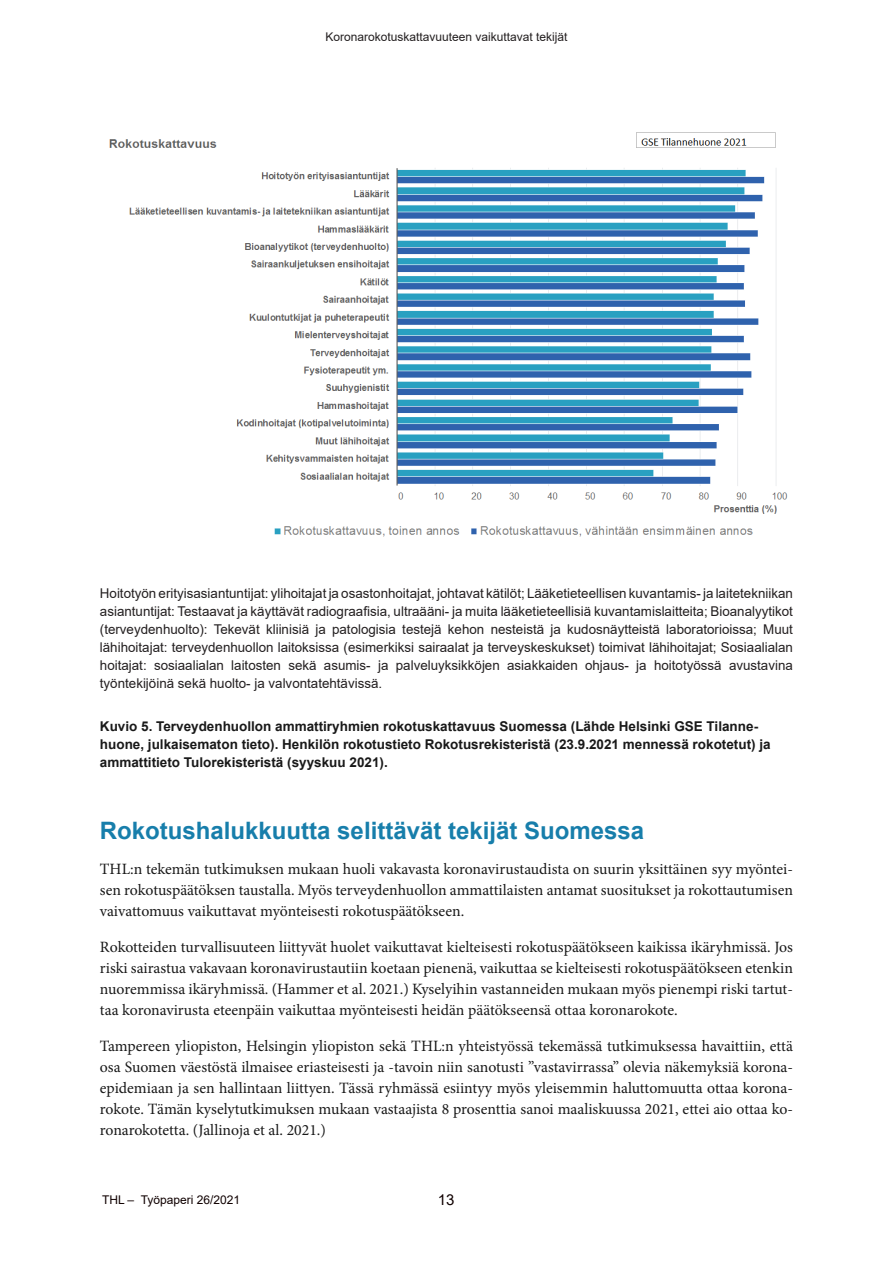
<style>
.page{position:relative;width:893px;height:1263px;background:#fff}
.page>*{position:absolute;margin:0;border:0;box-sizing:border-box;transform-origin:0 0}
.Otsikko_1{font:700 24px "Arial";color:#177eab}
.Ensimmäinen_kappale{font:15.75px/21px "Minion Pro";letter-spacing:-.005em;color:#191919;text-align:justify}
.t1{font:15px "Arial";color:#100000}
.Taulukon_alle{font:13.5px/18px "Arial";color:#231f20;text-align:justify}
.Kuvan_taulukon_nimi{font:700 13.5px/18px "Arial";color:#191919}
.t2{font:12px "Arial";color:#231f20}
.t3{font:12px "Arial";color:#100000}
.s1{font-family:"Arial MT2"}
</style>
<div class="page">
<img style="left:109px;top:132px;width:679px;height:405px">
<p class="t2" style="left:325px;top:28px;width:244px">Koronarokotuskattavuuteen vaikuttavat tekijät</p>
<p class="Taulukon_alle" style="left:100px;top:584px;width:694px">Hoitotyön erityisasiantuntijat: ylihoitajat ja osastonhoitajat, johtavat kätilöt; Lääketieteellisen kuvantamis- ja laitetekniikan <span class="s1">asiantuntijat: Testaavat ja käyttävät radiograafisia, ultraääni- ja muita lääketieteellisiä kuvantamislaitteita; Bioanalyytikot </span>(terveydenhuolto): Tekevät kliinisiä ja patologisia testejä kehon nesteistä ja kudosnäytteistä laboratorioissa; Muut lähihoitajat: terveydenhuollon laitoksissa (esimerkiksi sairaalat ja terveyskeskukset) toimivat lähihoitajat; Sosiaalialan hoitajat: sosiaalialan laitosten sekä asumis- ja palveluyksikköjen asiakkaiden ohjaus- ja hoitotyössä avustavina työntekijöinä sekä huolto- ja valvontatehtävissä.</p>
<p class="Kuvan_taulukon_nimi" style="left:100px;top:718px;width:672px">Kuvio 5. Terveydenhuollon ammattiryhmien rokotuskattavuus Suomessa (Lähde Helsinki GSE Tilanne&shy;huone, julkaisematon tieto). Henkilön rokotustieto Rokotusrekisteristä (23.9.2021 mennessä rokotetut) ja ammattitieto Tulorekisteristä (syyskuu 2021).</p>
<h1 class="Otsikko_1" style="left:100px;top:813px;width:546px">Rokotushalukkuutta selittävät tekijät Suomessa</h1>
<p class="Ensimmäinen_kappale" style="left:100px;top:859px;width:695px">THL:n tekemän tutkimuksen mukaan huoli vakavasta koronavirustaudista on suurin yksittäinen syy myöntei&shy;sen rokotuspäätöksen taustalla. Myös terveydenhuollon ammattilaisten antamat suositukset ja rokottautumisen vaivattomuus vaikuttavat myönteisesti rokotuspäätökseen.</p>
<p class="Ensimmäinen_kappale" style="left:100px;top:937px;width:695px">Rokotteiden turvallisuuteen liittyvät huolet vaikuttavat kielteisesti rokotuspäätökseen kaikissa ikäryhmissä. Jos riski sairastua vakavaan koronavirustautiin koetaan pienenä, vaikuttaa se kielteisesti rokotuspäätökseen etenkin nuoremmissa ikäryhmissä. (Hammer et al. 2021.) Kyselyihin vastanneiden mukaan myös pienempi riski tartut&shy;taa koronavirusta eteenpäin vaikuttaa myönteisesti heidän päätökseensä ottaa koronarokote.</p>
<p class="Ensimmäinen_kappale" style="left:100px;top:1036px;width:695px">Tampereen yliopiston, Helsingin yliopiston sekä THL:n yhteistyössä tekemässä tutkimuksessa havaittiin, että osa Suomen väestöstä ilmaisee eriasteisesti ja -tavoin niin sanotusti ”vastavirrassa” olevia näkemyksiä korona&shy;epidemiaan ja sen hallintaan liittyen. Tässä ryhmässä esiintyy myös yleisemmin haluttomuutta ottaa korona&shy;rokote. Tämän kyselytutkimuksen mukaan vastaajista 8 prosenttia sanoi maaliskuussa 2021, ettei aio ottaa ko&shy;ronarokotetta. (Jallinoja et al. 2021.)</p>
<p class="t3" style="left:102px;top:1191px;width:140px">THL – Työpaperi 26/2021</p>
<p class="t1" style="left:438px;top:1189px;width:18px">13</p>
</div>
